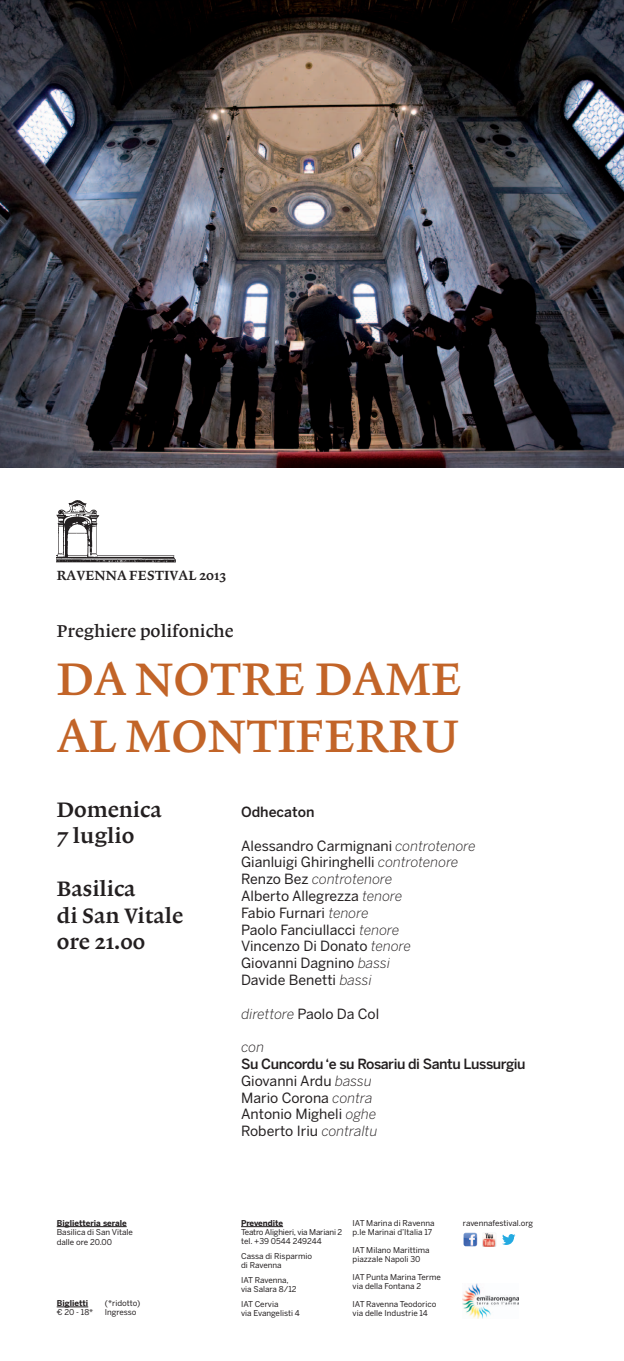
<style>
.page{position:relative;width:624px;height:1361px;background:#fff}
.page>*{position:absolute;margin:0;border:0;box-sizing:border-box;transform-origin:0 0}
.t1{font:48px/57.6px "Lexicon No 1 Roman B";color:#c26428}
.t2{font:22px/26.4px "Lexicon No 1 Roman C";color:#231f20}
.t3{font:18px "Lexicon No 1 Roman B";color:#231f20}
.t4{font:14px "Benton Sans";color:#231f20}
.t5{font:500 14px "Benton Sans";letter-spacing:-.03em;color:#231f20}
.t6{font:italic 300 14px "Benton Sans";color:#231f20}
.t7{font:14px "Lexicon No 1 Roman C";color:#231f20}
.t8{font:500 14px "Benton Sans";color:#231f20}
.t9{font:8px/9px "Benton Sans";color:#231f20}
.t10{font:8px/9px "Benton Sans";letter-spacing:-.02em;color:#231f20}
.t11{font:700 8px "Benton Sans";color:#231f20}
.s1{font-weight:300;font-style:italic}
.s2{font-weight:400;font-style:normal}
</style>
<div class="page">
<img style="left:57px;top:500px;width:119px;height:63px">
<hr style="left:241px;top:1226px;width:42px;height:1px;background:#231f20">
<img style="left:462px;top:1284px;width:56px;height:34px">
<svg style="left:463px;top:1232px;width:9px;height:13px"></svg>
<img style="left:482px;top:1232px;width:14px;height:15px">
<svg style="left:502px;top:1234px;width:13px;height:11px"></svg>
<img style="left:0;top:0;width:624px;height:468px">
<hr style="left:57px;top:1226px;width:70px;height:1px;background:#231f20">
<hr style="left:57px;top:1306px;width:31px;height:1px;background:#231f20">
<h3 class="t7" style="left:57px;top:568px;width:171px">RAVENNA FESTIVAL 2013</h3>
<p class="t3" style="left:57px;top:621px;width:178px">Preghiere polifoniche</p>
<p class="t1" style="left:57px;top:650px;width:407px">DA NOTRE DAME<br>AL MONTIFERRU</p>
<p class="t2" style="left:57px;top:796px;width:106px">Domenica</p>
<p class="t2" style="left:57px;top:823px;width:79px">7 luglio</p>
<p class="t2" style="left:57px;top:876px;width:128px">Basilica<br>di San Vitale</p>
<p class="t2" style="left:57px;top:928px;width:90px">ore 21.00</p>
<p class="t8" style="left:241px;top:803px;width:75px">Odhecaton</p>
<p class="t4" style="left:241px;top:837px;width:236px">Alessandro Carmignani <span class="s1">controtenore</span></p>
<p class="t4" style="left:241px;top:854px;width:219px">Gianluigi Ghiringhelli <span class="s1">controtenore</span></p>
<p class="t6" style="left:241px;top:871px;width:153px"><span class="s2">Renzo Bez</span> controtenore</p>
<p class="t4" style="left:241px;top:887px;width:163px">Alberto Allegrezza <span class="s1">tenore</span></p>
<p class="t4" style="left:241px;top:904px;width:129px">Fabio Furnari <span class="s1">tenore</span></p>
<p class="t4" style="left:241px;top:921px;width:159px">Paolo Fanciullacci <span class="s1">tenore</span></p>
<p class="t4" style="left:241px;top:938px;width:171px">Vincenzo Di Donato <span class="s1">tenore</span></p>
<p class="t4" style="left:241px;top:955px;width:150px">Giovanni Dagnino <span class="s1">bassi</span></p>
<p class="t4" style="left:241px;top:971px;width:132px">Davide Benetti <span class="s1">bassi</span></p>
<p class="t4" style="left:241px;top:1005px;width:140px"><span class="s1">direttore</span> Paolo Da Col</p>
<p class="t6" style="left:241px;top:1039px;width:24px">con</p>
<p class="t5" style="left:241px;top:1055px;width:286px">Su Cuncordu ‘e su Rosariu di Santu Lussurgiu</p>
<p class="t4" style="left:241px;top:1072px;width:132px">Giovanni Ardu <span class="s1">bassu</span></p>
<p class="t4" style="left:241px;top:1089px;width:133px">Mario Corona <span class="s1">contra</span></p>
<p class="t4" style="left:241px;top:1106px;width:137px">Antonio Migheli <span class="s1">oghe</span></p>
<p class="t4" style="left:241px;top:1123px;width:138px">Roberto Iriu <span class="s1">contraltu</span></p>
<p class="t9" style="left:352px;top:1218px;width:83px">IAT Marina di Ravenna p.le Marinai d’Italia 17</p>
<p class="t9" style="left:352px;top:1245px;width:78px">IAT Milano Marittima piazzale Napoli 30</p>
<p class="t9" style="left:352px;top:1272px;width:90px">IAT Punta Marina Terme via della Fontana 2</p>
<p class="t9" style="left:352px;top:1299px;width:85px">IAT Ravenna Teodorico via delle Industrie 14</p>
<p class="t11" style="left:57px;top:1218px;width:71px">Biglietteria serale</p>
<p class="t9" style="left:463px;top:1218px;width:72px">ravennafestival.org</p>
<p class="t9" style="left:57px;top:1227px;width:78px">Basilica di San Vitale</p>
<p class="t9" style="left:57px;top:1237px;width:57px">dalle ore 20.00</p>
<p class="t11" style="left:241px;top:1218px;width:44px">Prevendite</p>
<p class="t10" style="left:241px;top:1227px;width:103px">Teatro Alighieri, via Mariani 2 tel. +39 0544 249244</p>
<p class="t9" style="left:241px;top:1251px;width:72px">Cassa di Risparmio di Ravenna</p>
<p class="t9" style="left:241px;top:1275px;width:57px">IAT Ravenna, via Salara 8/12</p>
<p class="t9" style="left:241px;top:1299px;width:60px">IAT Cervia<br>via Evangelisti 4</p>
<p class="t11" style="left:57px;top:1298px;width:33px">Biglietti</p>
<p class="t9" style="left:105px;top:1298px;width:37px">(*ridotto)</p>
<p class="t9" style="left:57px;top:1308px;width:38px">€ 20 - 18*</p>
<p class="t9" style="left:105px;top:1308px;width:33px">Ingresso</p>
</div>
